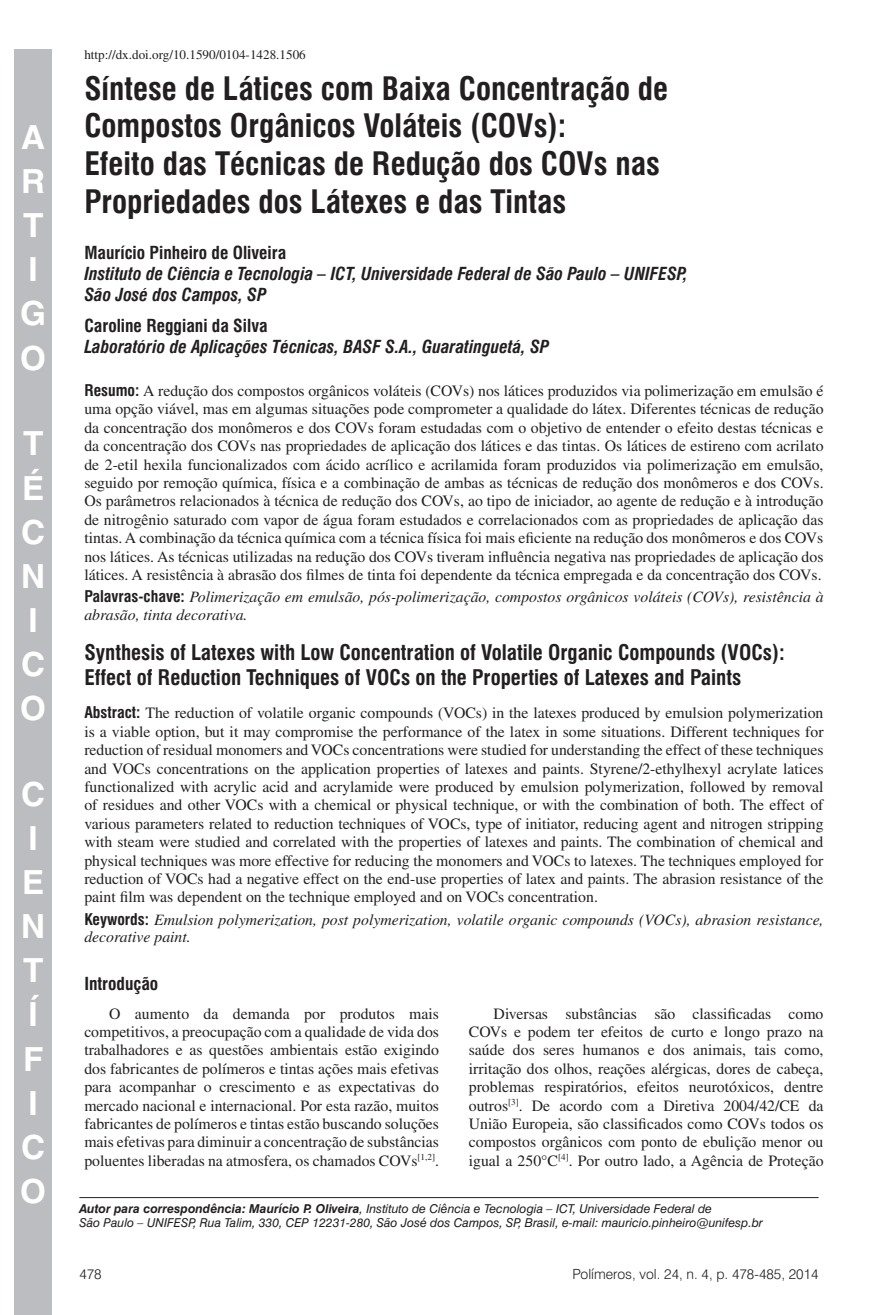
<style>
.page{position:relative;width:893px;height:1315px;background:#fff}
.page>*{position:absolute;margin:0;border:0;box-sizing:border-box;transform-origin:0 0}
.t1{font:700 33.25px/44.1px "Helvetica";color:#fff}
.t2{font:700 condensed 31.5px/37.8px "Swiss 721 BT";color:#231f20}
.t3{font:700 condensed 21px/25.2px "Swiss 721 BT";color:#231f20}
.t4{font:italic 700 condensed 17.5px/21px "Swiss 721 BT";color:#231f20}
.t5{font:700 condensed 17.5px "Swiss 721 BT";color:#231f20}
.t6{font:15.75px/18.4px "Times";color:#231f20;text-align:justify}
.t7{font:italic 15.75px/17.5px "Times";color:#231f20}
.t8{font:300 14px "Swiss 721 BT";color:#231f20}
.t9{font:13.12px "Times";color:#231f20}
.t10{font:italic 12.25px/14.7px "Swiss 721 BT";color:#231f20}
.s1{font-family:"Swiss 721 BT";font-weight:700;font-stretch:condensed}
.s2{font-family:"Swiss 721 BT";font-weight:700;font-style:normal;font-stretch:condensed}
.s3{font-weight:700}
</style>
<div class="page">
<hr style="left:79px;top:1197px;width:740px;height:1px;background:#231f20">
<div style="left:14px;top:50px;width:38px;height:1265px;background:#bcbdc0"></div>
<h1 class="t1" style="left:20px;top:115px;width:26px">A<br>R<br>T<br>I<br>G<br>O</h1>
<h1 class="t1" style="left:20px;top:421px;width:26px">T<br>É<br>C<br>N<br>I<br>C<br>O</h1>
<h1 class="t1" style="left:20px;top:771px;width:26px">C<br>I<br>E<br>N<br>T<br>Í<br>F<br>I<br>C<br>O</h1>
<p class="t9" style="left:84px;top:47px;width:223px">http://dx.doi.org/10.1590/0104-1428.1506</p>
<h2 class="t2" style="left:84px;top:69px;width:585px">Síntese de Látices com Baixa Concentração de Compostos Orgânicos Voláteis (COVs):<br>Efeito das Técnicas de Redução dos COVs nas Propriedades dos Látexes e das Tintas</h2>
<p class="t5" style="left:84px;top:242px;width:203px">Maurício Pinheiro de Oliveira</p>
<p class="t4" style="left:84px;top:263px;width:605px">Instituto de Ciência e Tecnologia – ICT, Universidade Federal de São Paulo – UNIFESP,<br>São José dos Campos, SP</p>
<p class="t5" style="left:84px;top:315px;width:185px">Caroline Reggiani da Silva</p>
<p class="t4" style="left:84px;top:336px;width:467px">Laboratório de Aplicações Técnicas, BASF S.A., Guaratinguetá, SP</p>
<p class="t6" style="left:84px;top:381px;width:741px"><span class="s1">Resumo:</span> A redução dos compostos orgânicos voláteis (COVs) nos látices produzidos via polimerização em emulsão é uma opção viável, mas em algumas situações pode comprometer a qualidade do látex. Diferentes técnicas de redução da concentração dos monômeros e dos COVs foram estudadas com o objetivo de entender o efeito destas técnicas e da concentração dos COVs nas propriedades de aplicação dos látices e das tintas. Os látices de estireno com acrilato de 2-etil hexila funcionalizados com ácido acrílico e acrilamida foram produzidos via polimerização em emulsão, seguido por remoção química, física e a combinação de ambas as técnicas de redução dos monômeros e dos COVs.<br>Os parâmetros relacionados à técnica de redução dos COVs, ao tipo de iniciador, ao agente de redução e à introdução de nitrogênio saturado com vapor de água foram estudados e correlacionados com as propriedades de aplicação das tintas. A combinação da técnica química com a técnica física foi mais eficiente na redução dos monômeros e dos COVs nos látices. As técnicas utilizadas na redução dos COVs tiveram influência negativa nas propriedades de aplicação dos látices. A resistência à abrasão dos filmes de tinta foi dependente da técnica empregada e da concentração dos COVs.</p>
<p class="t7" style="left:84px;top:588px;width:741px"><span class="s2">Palavras-chave:</span> Polimerização em emulsão, pós-polimerização, compostos orgânicos voláteis (COVs), resistência à abrasão, tinta decorativa.</p>
<h3 class="t3" style="left:84px;top:640px;width:702px">Synthesis of Latexes with Low Concentration of Volatile Organic Compounds (VOCs):<br>Effect of Reduction Techniques of VOCs on the Properties of Latexes and Paints</h3>
<p class="t6" style="left:84px;top:704px;width:741px"><span class="s1">Abstract:</span> The reduction of volatile organic compounds (VOCs) in the latexes produced by emulsion polymerization is a viable option, but it may compromise the performance of the latex in some situations. Different techniques for reduction of residual monomers and VOCs concentrations were studied for understanding the effect of these techniques and VOCs concentrations on the application properties of latexes and paints. Styrene/2-ethylhexyl acrylate latices functionalized with acrylic acid and acrylamide were produced by emulsion polymerization, followed by removal of residues and other VOCs with a chemical or physical technique, or with the combination of both. The effect of various parameters related to reduction techniques of VOCs, type of initiator, reducing agent and nitrogen stripping with steam were studied and correlated with the properties of latexes and paints. The combination of chemical and physical techniques was more effective for reducing the monomers and VOCs to latexes. The techniques employed for reduction of VOCs had a negative effect on the end-use properties of latex and paints. The abrasion resistance of the paint film was dependent on the technique employed and on VOCs concentration.</p>
<p class="t7" style="left:84px;top:910px;width:741px"><span class="s2">Keywords:</span> Emulsion polymerization, post polymerization, volatile organic compounds (VOCs), abrasion resistance, decorative paint.</p>
<p class="t5" style="left:84px;top:973px;width:75px">Introdução</p>
<p class="t6" style="left:84px;top:1004px;width:356px;text-indent:25px">O aumento da demanda por produtos mais competitivos, a preocupação com a qualidade de vida dos trabalhadores e as questões ambientais estão exigindo dos fabricantes de polímeros e tintas ações mais efetivas para acompanhar o crescimento e as expectativas do mercado nacional e internacional. Por esta razão, muitos fabricantes de polímeros e tintas estão buscando soluções mais efetivas para diminuir a concentração de substâncias poluentes liberadas na atmosfera, os chamados COVs<sup>[1,2]</sup>.</p>
<p class="t6" style="left:469px;top:1004px;width:356px;text-indent:25px">Diversas substâncias são classificadas como COVs e podem ter efeitos de curto e longo prazo na saúde dos seres humanos e dos animais, tais como, irritação dos olhos, reações alérgicas, dores de cabeça, problemas respiratórios, efeitos neurotóxicos, dentre outros<sup>[3]</sup>. De acordo com a Diretiva 2004/42/CE da União Europeia, são classificados como COVs todos os compostos orgânicos com ponto de ebulição menor ou igual a 250°C<sup>[4]</sup>. Por outro lado, a Agência de Proteção</p>
<p class="t10" style="left:79px;top:1200px;width:685px"><span class="s3">Autor para correspondência: Maurício P. Oliveira</span>, Instituto de Ciência e Tecnologia – ICT, Universidade Federal de<br>São Paulo – UNIFESP, Rua Talim, 330, CEP 12231-280, São José dos Campos, SP, Brasil, e-mail: mauricio.pinheiro@unifesp.br</p>
<p class="t8" style="left:79px;top:1265px;width:24px">478</p>
<p class="t8" style="left:572px;top:1265px;width:248px">Polímeros, vol. 24, n. 4, p. 478-485, 2014</p>
</div>
